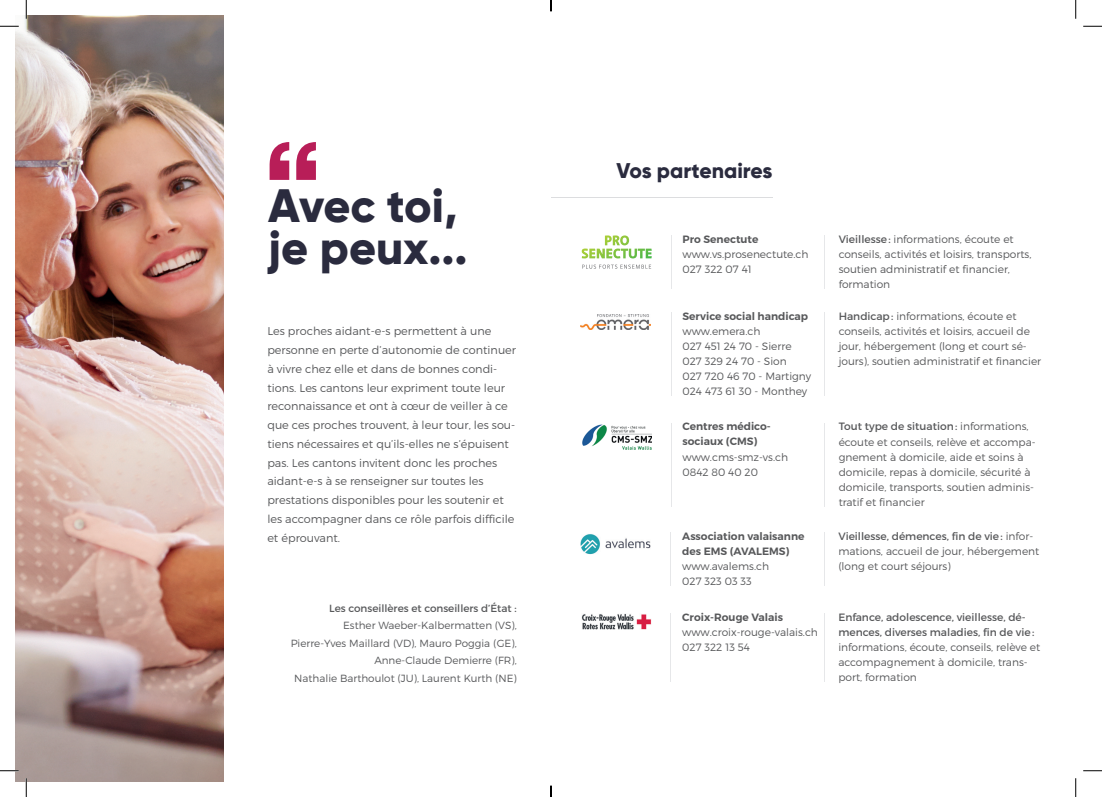
<style>
.page{position:relative;width:1102px;height:797px;background:#fff}
.page>*{position:absolute;margin:0;border:0;box-sizing:border-box;transform-origin:0 0}
.t1{font:800 46.75px/42.1px "Gilroy";color:#2a2b3e}
.t2{font:800 21.25px "Gilroy";color:#2a2b3e}
.t3{font:300 11.25px/18.8px "Montserrat";color:#57585a}
.t4{font:300 10.62px/15px "Montserrat";color:#57585a}
.t5{font:600 10.62px/15px "Montserrat";color:#57585a}
.t6{font:10.62px/15px "Montserrat";color:#57585a}
.t7{font:300 10.38px/17.5px "Montserrat";color:#57585a;text-align:right}
.t8{font:10.38px "Montserrat";color:#57585a}
.s1{font-weight:400}
</style>
<div class="page">
<img style="left:16px;top:16px;width:207px;height:765px">
<svg style="left:269px;top:142px;width:47px;height:38px"></svg>
<hr style="left:551px;top:197px;width:221px;height:1px;background:#dcdddf">
<img style="left:581px;top:235px;width:70px;height:23px">
<svg style="left:582px;top:265px;width:69px;height:4px"></svg>
<hr style="left:670px;top:235px;width:1px;height:53px;background:#e6e7e9">
<hr style="left:824px;top:235px;width:1px;height:53px;background:#e6e7e9">
<img style="left:580px;top:314px;width:71px;height:16px">
<hr style="left:670px;top:312px;width:1px;height:84px;background:#e6e7e9">
<hr style="left:824px;top:312px;width:1px;height:84px;background:#e6e7e9">
<img style="left:582px;top:424px;width:69px;height:26px">
<hr style="left:670px;top:423px;width:1px;height:83px;background:#e6e7e9">
<hr style="left:824px;top:423px;width:1px;height:83px;background:#e6e7e9">
<img style="left:581px;top:613px;width:70px;height:16px">
<hr style="left:670px;top:613px;width:1px;height:69px;background:#e6e7e9">
<hr style="left:824px;top:613px;width:1px;height:69px;background:#e6e7e9">
<img style="left:580px;top:534px;width:70px;height:21px">
<hr style="left:670px;top:532px;width:1px;height:54px;background:#e6e7e9">
<hr style="left:824px;top:532px;width:1px;height:54px;background:#e6e7e9">
<svg style="left:0;top:25px;width:19px;height:2px"></svg>
<svg style="left:1083px;top:25px;width:18px;height:2px"></svg>
<svg style="left:0;top:770px;width:19px;height:1px"></svg>
<svg style="left:1083px;top:770px;width:18px;height:1px"></svg>
<svg style="left:25px;top:0;width:2px;height:19px"></svg>
<svg style="left:25px;top:778px;width:2px;height:19px"></svg>
<svg style="left:1075px;top:0;width:1px;height:19px"></svg>
<svg style="left:1075px;top:778px;width:1px;height:19px"></svg>
<svg style="left:550px;top:785px;width:1px;height:12px"></svg>
<h1 class="t1" style="left:268px;top:185px;width:201px">Avec toi, je peux...</h1>
<p class="t3" style="left:267px;top:322px;width:250px">Les proches aidant-e-s permettent à une personne en perte d’autonomie de continuer à vivre chez elle et dans de bonnes condi&shy;tions. Les cantons leur expriment toute leur reconnaissance et ont à cœur de veiller à ce que ces proches trouvent, à leur tour, les sou&shy;tiens nécessaires et qu’ils-elles ne s’épuisent pas. Les cantons invitent donc les proches aidant-e-s à se renseigner sur toutes les prestations disponibles pour les soutenir et les accompagner dans ce rôle parfois difficile et éprouvant.</p>
<p class="t8" style="left:329px;top:601px;width:189px">Les conseillères et conseillers d’État :</p>
<p class="t7" style="left:291px;top:616px;width:227px">Esther Waeber-Kalbermatten (VS), Pierre-Yves Maillard (VD), Mauro Poggia (GE), Anne-Claude Demierre (FR),<br>Nathalie Barthoulot (JU), Laurent Kurth (NE)</p>
<h2 class="t2" style="left:616px;top:157px;width:157px">Vos partenaires</h2>
<p class="t5" style="left:682px;top:232px;width:77px">Pro Senectute</p>
<p class="t4" style="left:682px;top:246px;width:128px">www.vs.prosenectute.ch<br>027 322 07 41</p>
<p class="t5" style="left:682px;top:309px;width:127px">Service social handicap</p>
<p class="t4" style="left:682px;top:323px;width:130px">www.emera.ch<br>027 451 24 70 - Sierre<br>027 329 24 70 - Sion<br>027 720 46 70 - Martigny<br>024 473 61 30 - Monthey</p>
<p class="t5" style="left:682px;top:419px;width:90px">Centres médico&shy;sociaux (CMS)</p>
<p class="t4" style="left:682px;top:449px;width:107px">www.cms-smz-vs.ch<br>0842 80 40 20</p>
<p class="t5" style="left:682px;top:529px;width:124px">Association valaisanne des EMS (AVALEMS)</p>
<p class="t4" style="left:682px;top:559px;width:88px">www.avalems.ch<br>027 323 03 33</p>
<p class="t5" style="left:682px;top:609px;width:102px">Croix-Rouge Valais</p>
<p class="t4" style="left:682px;top:624px;width:137px">www.croix-rouge-valais.ch<br>027 322 13 54</p>
<p class="t4" style="left:838px;top:231px;width:194px"><span class="s1">Vieillesse :</span> informations, écoute et conseils, activités et loisirs, transports, soutien administratif et financier, formation</p>
<p class="t4" style="left:838px;top:308px;width:204px"><span class="s1">Handicap :</span> informations, écoute et conseils, activités et loisirs, accueil de jour, hébergement (long et court sé&shy;jours), soutien administratif et financier</p>
<p class="t4" style="left:838px;top:419px;width:198px"><span class="s1">Tout type de situation :</span> informations, écoute et conseils, relève et accompa&shy;gnement à domicile, aide et soins à domicile, repas à domicile, sécurité à domicile, transports, soutien adminis&shy;tratif et financier</p>
<p class="t4" style="left:838px;top:529px;width:202px"><span class="s1">Vieillesse, démences, fin de vie :</span> infor&shy;mations, accueil de jour, hébergement (long et court séjours)</p>
<p class="t6" style="left:838px;top:609px;width:197px">Enfance, adolescence, vieillesse, dé&shy;mences, diverses maladies, fin de vie :</p>
<p class="t4" style="left:838px;top:639px;width:203px">informations, écoute, conseils, relève et accompagnement à domicile, trans&shy;port, formation</p>
</div>
